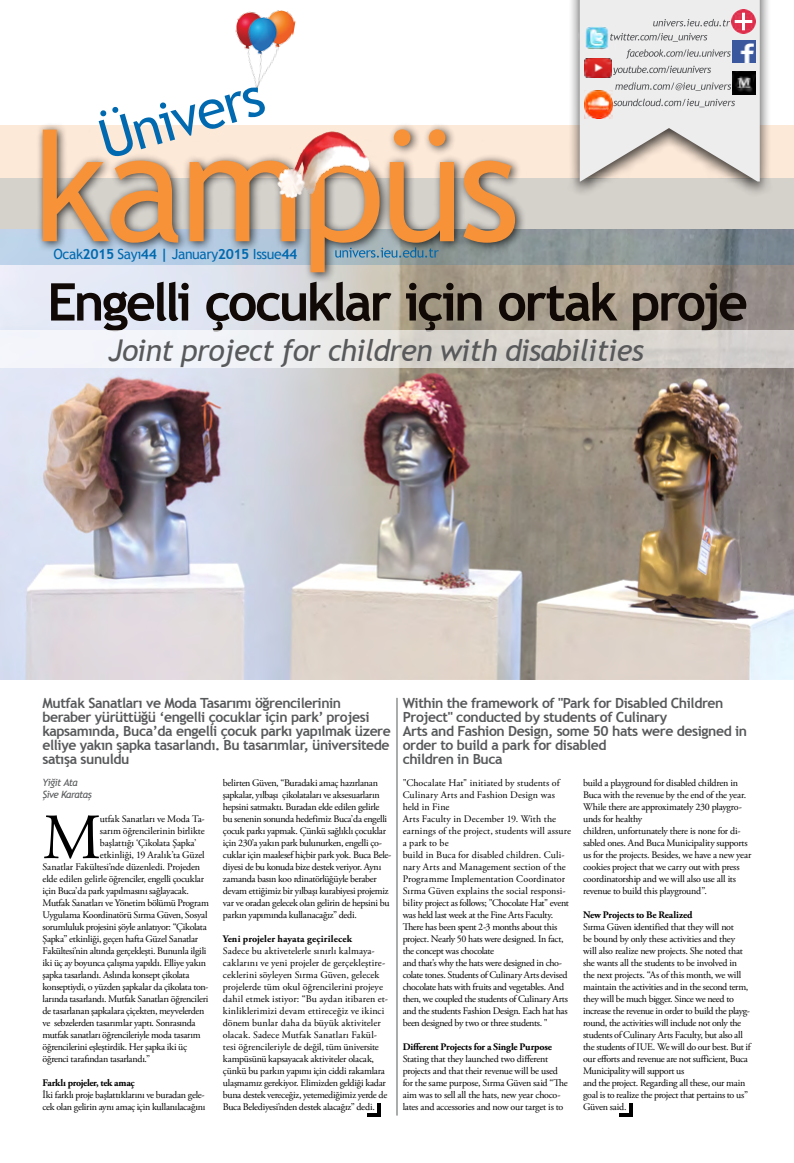
<style>
.page{position:relative;width:794px;height:1163px;background:#fff}
.page>*{position:absolute;margin:0;border:0;box-sizing:border-box;transform-origin:0 0}
.t1{font:64.3px "Adobe Garamond Pro";color:#000}
.t2{font:700 52px "Trebuchet MS";letter-spacing:-.05em;color:#100906}
.t3{font:italic 30px "Trebuchet MS";letter-spacing:-.03em;color:#58595b}
.t4{font:700 14px/14px "Trebuchet MS";letter-spacing:-.03em;color:#58595b}
.t5{font:14px "Trebuchet MS";letter-spacing:-.03em;color:#0069af}
.t6{font:10px/12px "Adobe Garamond Pro";letter-spacing:-.02em;color:#000}
.t7{font:700 10px "Adobe Garamond Pro";letter-spacing:-.015em;color:#000}
.t8{font:700 10px "Adobe Garamond Pro";letter-spacing:.01em;color:#000}
.t9{font:10px "Adobe Garamond Pro";color:#000}
.t10{font:italic 10px/12px "Trebuchet MS";letter-spacing:-.06em;color:#58595b}
.s1{font-weight:700}
</style>
<div class="page">
<img style="left:0;top:264px;width:794px;height:415px">
<svg style="left:0;top:229px;width:794px;height:35px;background:#8c989e"></svg>
<svg style="left:0;top:125px;width:794px;height:104px;background:#e1d8cf"></svg>
<div style="left:35px;top:122px;width:491px;height:162px;background:#000;opacity:.75"></div>
<svg style="left:43px;top:129px;width:472px;height:143px;background:#ccaf95"></svg>
<img style="left:274px;top:124px;width:115px;height:78px">
<img style="left:235px;top:10px;width:61px;height:77px">
<svg style="left:99px;top:87px;width:166px;height:69px"></svg>
<hr style="left:397px;top:697px;width:1px;height:418px;background:#58595b">
<svg style="left:367px;top:1103px;width:13px;height:13px"></svg>
<svg style="left:619px;top:1113px;width:10px;height:3px"></svg>
<hr style="left:629px;top:1102px;width:3px;height:14px;background:#000">
<svg style="left:0;top:330px;width:794px;height:38px"></svg>
<div style="left:567px;top:0;width:205px;height:198px;background:#000;opacity:.75"></div>
<img style="left:579px;top:26px;width:1px;height:23px">
<svg style="left:580px;top:0;width:180px;height:181px;background:#dad2d2"></svg>
<h3 class="t5" style="left:54px;top:245px;width:245px">Ocak<span class="s1">2015</span> Sayı<span class="s1">44 |</span> January<span class="s1">2015</span> Issue<span class="s1">44</span></h3>
<h2 class="t2" style="left:47px;top:269px;width:702px">Engelli çocuklar için ortak proje</h2>
<h3 class="t3" style="left:109px;top:332px;width:536px">Joint project for children with disabilities</h3>
<p class="t4" style="left:43px;top:696px;width:350px">Mutfak Sanatları ve Moda Tasarımı öğrencilerinin beraber yürüttüğü ‘engelli çocuklar için park’ projesi kapsamında, Buca’da engelli çocuk parkı yapılmak üzere elliye yakın şapka tasarlandı. Bu tasarımlar, üniversitede satışa sunuldu</p>
<p class="t10" style="left:43px;top:776px;width:51px">Yiğit Ata<br>Şive Karataş</p>
<h1 class="t1" style="left:43px;top:799px;width:60px">M</h1>
<p class="t6" style="left:100px;top:813px;width:106px">utfak Sanatları ve Moda Ta-</p>
<p class="t6" style="left:223px;top:777px;width:170px">belirten Güven, “Buradaki amaç hazırlanan şapkalar, yılbaşı çikolataları ve aksesuarların hepsini satmaktı. Buradan elde edilen gelirle bu senenin sonunda hedefimiz Buca’da engelli çocuk parkı yapmak. Çünkü sağlıklı çocuklar için 230’a yakın park bulunurken, engelli ço&shy;cuklar için maalesef hiçbir park yok. Buca Bele&shy;diyesi de bu konuda bize destek veriyor. Aynı zamanda basın koo rdinatörlüğüyle beraber devam ettiğimiz bir yılbaşı kurabiyesi projemiz var ve oradan gelecek olan gelirin de hepsini bu parkın yapımında kullanacağız” dedi.</p>
<p class="t8" style="left:223px;top:932px;width:131px">Yeni projeler hayata geçirilecek</p>
<p class="t6" style="left:223px;top:945px;width:166px">Sadece bu aktivetelerle sınırlı kalmaya&shy;caklarını ve yeni projeler de gerçekleştire&shy;ceklerini söyleyen Sırma Güven, gelecek projelerde tüm okul öğrencilerini projeye dahil etmek istiyor: “Bu aydan itibaren et&shy;kinliklerimizi devam ettireceğiz ve ikinci dönem bunlar daha da büyük aktiviteler olacak. Sadece Mutfak Sanatları Fakül&shy;tesi öğrencileriyle de değil, tüm üniversite kampüsünü kapsayacak aktiviteler olacak, çünkü bu parkın yapımı için ciddi rakamlara ulaşmamız gerekiyor. Elimizden geldiği kadar buna destek vereceğiz, yetemediğimiz yerde de Buca Belediyesi’nden destek alacağız” dedi.</p>
<p class="t6" style="left:100px;top:825px;width:106px">sarım öğrencilerinin birlikte</p>
<p class="t6" style="left:100px;top:837px;width:98px">başlattığı ‘Çikolata Şapka’</p>
<p class="t9" style="left:100px;top:848px;width:106px">etkinliği, 19 Aralık’ta Güzel</p>
<p class="t6" style="left:43px;top:861px;width:159px">Sanatlar Fakültesi’nde düzenledi. Projeden</p>
<p class="t6" style="left:43px;top:873px;width:163px">elde edilen gelirle öğrenciler, engelli çocuklar</p>
<p class="t6" style="left:43px;top:885px;width:148px">için Buca’da park yapılmasını sağlayacak.</p>
<p class="t6" style="left:43px;top:897px;width:168px">Mutfak Sanatları ve Yönetim bölümü Program</p>
<p class="t6" style="left:43px;top:909px;width:167px">Uygulama Koordinatörü Sırma Güven, Sosyal</p>
<p class="t6" style="left:43px;top:921px;width:166px">sorumluluk projesini şöyle anlatıyor: “Çikolata</p>
<p class="t6" style="left:43px;top:933px;width:157px">Şapka” etkinliği, geçen hafta Güzel Sanatlar</p>
<p class="t6" style="left:43px;top:945px;width:165px">Fakültesi’nin altında gerçekleşti. Bununla ilgili</p>
<p class="t6" style="left:43px;top:957px;width:165px">iki üç ay boyunca çalışma yapıldı. Elliye yakın</p>
<p class="t6" style="left:43px;top:969px;width:148px">şapka tasarlandı. Aslında konsept çikolata</p>
<p class="t6" style="left:43px;top:981px;width:167px">konseptiydi, o yüzden şapkalar da çikolata ton-</p>
<p class="t6" style="left:43px;top:993px;width:167px">larında tasarlandı. Mutfak Sanatları öğrencileri</p>
<p class="t6" style="left:43px;top:1005px;width:163px">de tasarlanan şapkalara çiçekten, meyvelerden</p>
<p class="t6" style="left:43px;top:1017px;width:155px">ve sebzelerden tasarımlar yaptı. Sonrasında</p>
<p class="t6" style="left:43px;top:1029px;width:160px">mutfak sanatları öğrencileriyle moda tasarım</p>
<p class="t6" style="left:43px;top:1041px;width:146px">öğrencilerini eşleştirdik. Her şapka iki üç</p>
<p class="t6" style="left:43px;top:1053px;width:109px">öğrenci tarafından tasarlandı.”</p>
<p class="t7" style="left:43px;top:1076px;width:94px">Farklı projeler, tek amaç</p>
<p class="t6" style="left:43px;top:1089px;width:164px">İki farklı proje başlattıklarını ve buradan gele&shy;cek olan gelirin aynı amaç için kullanılacağını</p>
<h3 class="t4" style="left:403px;top:696px;width:346px">Within the framework of "Park for Disabled Children Project" conducted by students of Culinary<br>Arts and Fashion Design, some 50 hats were designed in order to build a park for disabled<br>children in Buca</h3>
<p class="t6" style="left:403px;top:777px;width:170px">"Chocalate Hat" initiated by students of Culinary Arts and Fashion Design was held in Fine<br>Arts Faculty in December 19. With the earnings of the project, students will assure a park to be<br>build in Buca for disabled children. Culi&shy;nary Arts and Management section of the Programme Implementation Coordinator Sırma Güven explains the social responsi&shy;bility project as follows; "Chocolate Hat" event was held last week at the Fine Arts Faculty.<br>There has been spent 2-3 months about this project. Nearly 50 hats were designed. In fact, the concept was chocolate<br>and that's why the hats were designed in cho&shy;colate tones. Students of Culinary Arts devised chocolate hats with fruits and vegetables. And then, we coupled the students of Culinary Arts and the students Fashion Design. Each hat has been designed by two or three students. "</p>
<p class="t7" style="left:403px;top:1040px;width:151px">Different Projects for a Single Purpose</p>
<p class="t6" style="left:403px;top:1053px;width:167px">Stating that they launched two different projects and that their revenue will be used for the same purpose, Sırma Güven said “The aim was to sell all the hats, new year choco&shy;lates and accessories and now our target is to</p>
<p class="t6" style="left:583px;top:777px;width:170px">build a playground for disabled children in Buca with the revenue by the end of the year.<br>While there are approximately 230 playgro&shy;unds for healthy<br>children, unfortunately there is none for di&shy;sabled ones. And Buca Municipality supports us for the projects. Besides, we have a new year cookies project that we carry out with press coordinatorship and we will also use all its revenue to build this playground”.</p>
<p class="t7" style="left:583px;top:908px;width:111px">New Projects to Be Realized</p>
<p class="t6" style="left:583px;top:921px;width:169px">Sırma Güven identified that they will not<br>be bound by only these activities and they will also realize new projects. She noted that she wants all the students to be involved in the next projects. “As of this month, we will maintain the activities and in the second term, they will be much bigger. Since we need to increase the revenue in order to build the playg&shy;round, the activities will include not only the students of Culinary Arts Faculty, but also all the students of IUE. We will do our best. But if our efforts and revenue are not sufficient, Buca Municipality will support us<br>and the project. Regarding all these, our main goal is to realize the project that pertains to us” Güven said.</p>
</div>
